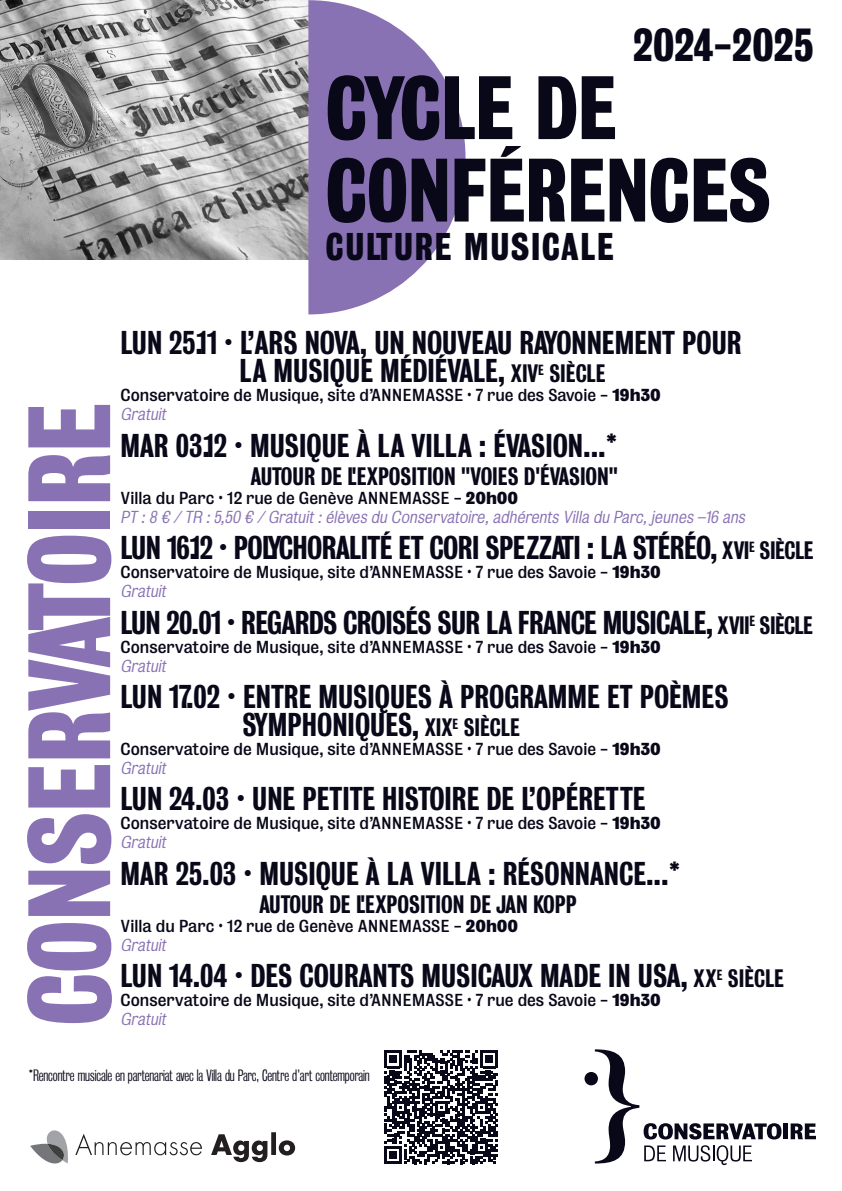
<style>
.page{position:relative;width:842px;height:1191px;background:#fff}
.page>*{position:absolute;margin:0;border:0;box-sizing:border-box;transform-origin:0 0}
.t1{font:700 condensed 106.5px "Bureau Grot";color:#8972b3}
.t2{font:700 condensed 81.8px "Bureau Grot";color:#090819}
.t3{font:700 condensed 42.3px "Bureau Grot";color:#090819}
.t4{font:700 condensed 35.2px "Bureau Grot";letter-spacing:.05em;color:#090819}
.t5{font:500 condensed 30.1px "Bureau Grot";color:#090819}
.t6{font:500 condensed 30.1px "Bureau Grot";letter-spacing:-.02em;color:#090819}
.t7{font:500 condensed 30.1px "Bureau Grot";letter-spacing:-.025em;color:#090819}
.t8{font:500 condensed 23px "Bureau Grot";color:#090819}
.t9{font:15.8px "Bureau Grot";color:#090819}
.t10{font:italic 300 15.8px "Bureau Grot";color:#8972b3}
.t11{font:300 condensed 15px "Bureau Grot";letter-spacing:-.005em;color:#090819}
.s1{font-size:23px}
.s2{font-weight:500;font-stretch:extra-condensed}
.s3{font-weight:700}
</style>
<div class="page">
<img style="left:0;top:0;width:308px;height:259px">
<svg style="left:308px;top:0;width:157px;height:314px;fill:#8972b3"></svg>
<div style="left:783px;top:1123px;width:5px;height:16px;background:#090819"></div>
<svg style="left:791px;top:1123px;width:25px;height:16px"></svg>
<svg style="left:584px;top:1049px;width:197px;height:116px"></svg>
<svg style="left:30px;top:1130px;width:38px;height:33px"></svg>
<svg style="left:75px;top:1132px;width:220px;height:30px"></svg>
<svg style="left:384px;top:1050px;width:114px;height:114px"></svg>
<p class="t3" style="left:633px;top:21px;width:182px">2024-2025</p>
<p class="t2" style="left:326px;top:61px;width:292px">CYCLE DE</p>
<p class="t2" style="left:326px;top:143px;width:446px">CONFÉRENCES</p>
<p class="t4" style="left:326px;top:226px;width:289px">CULTURE MUSICALE</p>
<p class="t1" style="left:8px;top:1025px;width:624px;rotate:-90deg">CONSERVATOIRE</p>
<p class="t5" style="left:120px;top:325px;width:623px">LUN 25.11 · L’ARS NOVA, UN NOUVEAU RAYONNEMENT POUR</p>
<p class="t5" style="left:240px;top:354px;width:367px">LA MUSIQUE MÉDIÉVALE, <span class="s1">XIV</span><sup>E</sup> <span class="s1">SIÈCLE</span></p>
<p class="t9" style="left:120px;top:386px;width:542px">Conservatoire de Musique, site d’ANNEMASSE <span class="s2">·</span> 7 rue des Savoie - <span class="s3">19h30</span></p>
<p class="t10" style="left:120px;top:406px;width:50px">Gratuit</p>
<p class="t5" style="left:120px;top:428px;width:498px">MAR 03.12 · MUSIQUE À LA VILLA : ÉVASION...*</p>
<p class="t8" style="left:251px;top:463px;width:369px">AUTOUR DE L'EXPOSITION "VOIES D'ÉVASION"</p>
<p class="t9" style="left:120px;top:489px;width:399px">Villa du Parc <span class="s2">·</span> 12 rue de Genève ANNEMASSE - <span class="s3">20h00</span></p>
<p class="t10" style="left:120px;top:508px;width:629px">PT :8 € / TR :5,50 € / Gratuit:élèves du Conservatoire,adhérents Villa du Parc,jeunes –16 ans</p>
<p class="t6" style="left:120px;top:530px;width:694px">LUN 16.12 · POLYCHORALITÉ ET CORI SPEZZATI : LA STÉRÉO, <span class="s1">XVI</span><sup>E</sup> <span class="s1">SIÈCLE</span></p>
<p class="t9" style="left:120px;top:563px;width:542px">Conservatoire de Musique, site d’ANNEMASSE <span class="s2">·</span> 7 rue des Savoie - <span class="s3">19h30</span></p>
<p class="t10" style="left:120px;top:582px;width:50px">Gratuit</p>
<p class="t7" style="left:120px;top:604px;width:694px">LUN 20.01 · REGARDS CROISÉS SUR LA FRANCE MUSICALE, <span class="s1">XVII</span><sup>E</sup> <span class="s1">SIÈCLE</span></p>
<p class="t9" style="left:120px;top:637px;width:542px">Conservatoire de Musique, site d’ANNEMASSE <span class="s2">·</span> 7 rue des Savoie - <span class="s3">19h30</span></p>
<p class="t10" style="left:120px;top:657px;width:50px">Gratuit</p>
<p class="t5" style="left:120px;top:679px;width:610px">LUN 17.02 · ENTRE MUSIQUES À PROGRAMME ET POÈMES</p>
<p class="t5" style="left:242px;top:707px;width:279px">SYMPHONIQUES, <span class="s1">XIX</span><sup>E</sup> <span class="s1">SIÈCLE</span></p>
<p class="t9" style="left:120px;top:740px;width:542px">Conservatoire de Musique, site d’ANNEMASSE <span class="s2">·</span> 7 rue des Savoie - <span class="s3">19h30</span></p>
<p class="t10" style="left:120px;top:759px;width:50px">Gratuit</p>
<p class="t5" style="left:120px;top:781px;width:527px">LUN 24.03 · UNE PETITE HISTOIRE DE L’OPÉRETTE</p>
<p class="t9" style="left:120px;top:814px;width:542px">Conservatoire de Musique, site d’ANNEMASSE <span class="s2">·</span> 7 rue des Savoie - <span class="s3">19h30</span></p>
<p class="t10" style="left:120px;top:833px;width:50px">Gratuit</p>
<p class="t5" style="left:120px;top:855px;width:561px">MAR 25.03 · MUSIQUE À LA VILLA : RÉSONNANCE...*</p>
<p class="t8" style="left:259px;top:891px;width:319px">AUTOUR DE L'EXPOSITION DE JAN KOPP</p>
<p class="t9" style="left:120px;top:917px;width:399px">Villa du Parc <span class="s2">·</span> 12 rue de Genève ANNEMASSE - <span class="s3">20h00</span></p>
<p class="t10" style="left:120px;top:936px;width:50px">Gratuit</p>
<p class="t5" style="left:120px;top:958px;width:665px">LUN 14.04 · DES COURANTS MUSICAUX MADE IN USA, <span class="s1">XX</span><sup>E</sup> <span class="s1">SIÈCLE</span></p>
<p class="t9" style="left:120px;top:991px;width:542px">Conservatoire de Musique, site d’ANNEMASSE <span class="s2">·</span> 7 rue des Savoie - <span class="s3">19h30</span></p>
<p class="t10" style="left:120px;top:1010px;width:50px">Gratuit</p>
<p class="t11" style="left:28px;top:1067px;width:343px">*Rencontre musicale en partenariat avec la Villa du Parc, Centre d’art contemporain</p>
</div>
